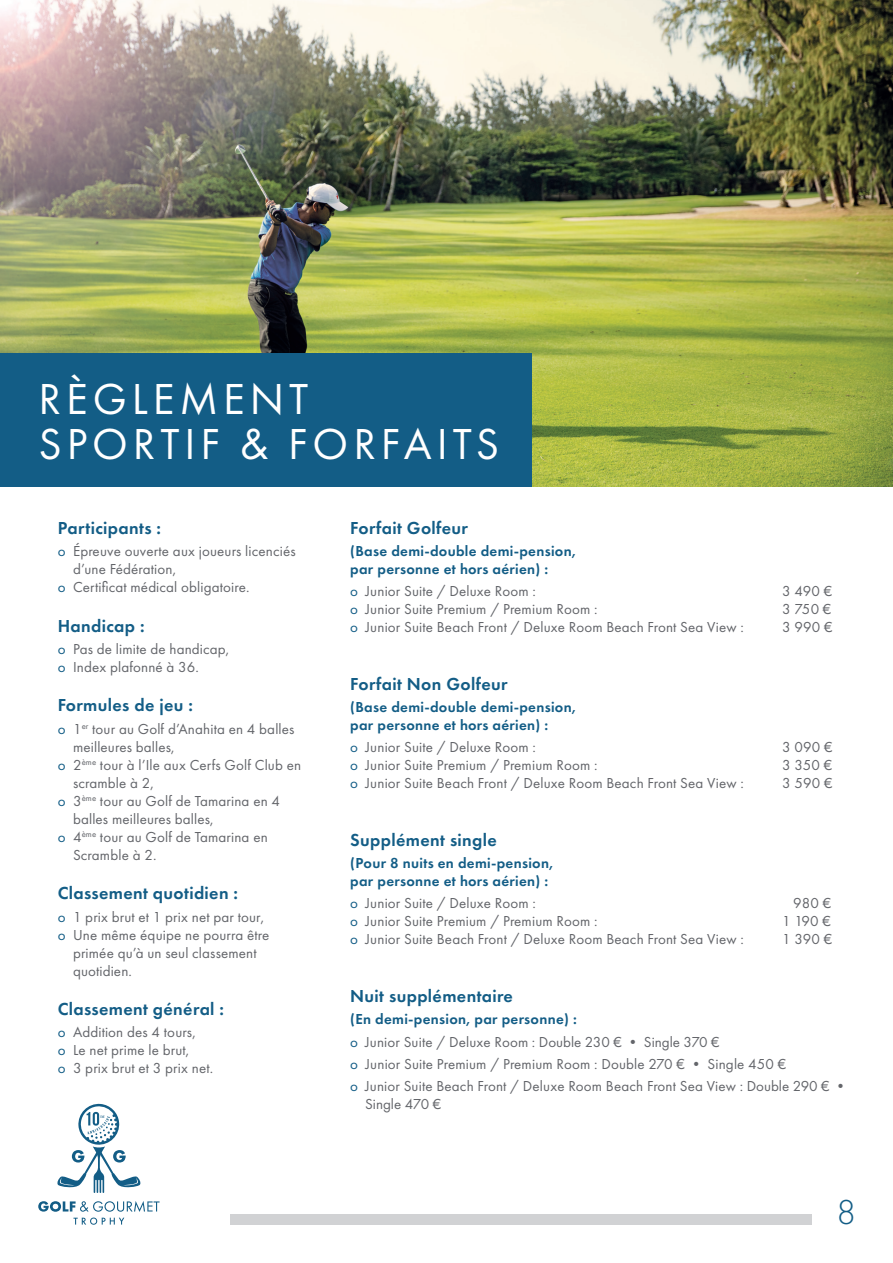
<style>
.page{position:relative;width:893px;height:1263px;background:#fff}
.page>*{position:absolute;margin:0;border:0;box-sizing:border-box;transform-origin:0 0}
.t1{font:45px/45px "Futura PT";letter-spacing:.11em;color:#fff}
.t2{font:300 36px "Futura PT";color:#135d86}
.t3{font:600 18px "Futura PT";letter-spacing:.02em;color:#135d86}
.t4{font:15px/18px "Futura PT";letter-spacing:.01em;color:#63656a}
.t5{font:600 15px/18px "Futura PT";letter-spacing:.02em;color:#135d86}
.s1{color:#135d86}
</style>
<div class="page">
<img style="left:0;top:0;width:893px;height:487px">
<div style="left:231px;top:1214px;width:581px;height:11px;background:#d1d2d4"></div>
<div style="left:0;top:353px;width:531px;height:134px;background:#135d86"></div>
<svg style="left:38px;top:1201px;width:122px;height:24px"></svg>
<svg style="left:57px;top:1103px;width:84px;height:90px"></svg>
<p class="t1" style="left:38px;top:377px;width:462px">RÈGLEMENT<br>SPORTIF &amp; FORFAITS</p>
<p class="t3" style="left:58px;top:516px;width:105px">Participants :</p>
<p class="t4" style="left:73px;top:542px;width:224px;text-indent:-15px"><span class="s1">o</span> Épreuve ouverte aux joueurs licenciés d’une Fédération,</p>
<p class="t4" style="left:58px;top:578px;width:193px"><span class="s1">o</span> Certificat médical obligatoire.</p>
<p class="t3" style="left:58px;top:614px;width:88px">Handicap :</p>
<p class="t4" style="left:58px;top:640px;width:173px"><span class="s1">o</span> Pas de limite de handicap,</p>
<p class="t4" style="left:58px;top:658px;width:143px"><span class="s1">o</span> Index plafonné à 36.</p>
<p class="t3" style="left:58px;top:694px;width:137px">Formules de jeu :</p>
<p class="t4" style="left:73px;top:719px;width:223px;text-indent:-15px"><span class="s1">o</span> 1<sup>er</sup> tour au Golf d’Anahita en 4 balles meilleures balles,</p>
<p class="t4" style="left:73px;top:755px;width:230px;text-indent:-15px"><span class="s1">o</span> 2<sup>ème</sup> tour à l’Ile aux Cerfs Golf Club en scramble à 2,</p>
<p class="t4" style="left:73px;top:791px;width:209px;text-indent:-15px"><span class="s1">o</span> 3<sup>ème</sup> tour au Golf de Tamarina en 4 balles meilleures balles,</p>
<p class="t4" style="left:73px;top:827px;width:196px;text-indent:-15px"><span class="s1">o</span> 4<sup>ème</sup> tour au Golf de Tamarina en<br>Scramble à 2.</p>
<p class="t3" style="left:58px;top:882px;width:182px">Classement quotidien :</p>
<p class="t4" style="left:58px;top:907px;width:208px"><span class="s1">o</span> 1 prix brut et 1 prix net par tour,</p>
<p class="t4" style="left:73px;top:925px;width:198px;text-indent:-15px"><span class="s1">o</span> Une même équipe ne pourra être primée qu’à un seul classement quotidien.</p>
<p class="t3" style="left:58px;top:998px;width:168px">Classement général :</p>
<p class="t4" style="left:58px;top:1023px;width:140px"><span class="s1">o</span> Addition des 4 tours,</p>
<p class="t4" style="left:58px;top:1041px;width:133px"><span class="s1">o</span> Le net prime le brut,</p>
<p class="t4" style="left:58px;top:1059px;width:157px"><span class="s1">o</span> 3 prix brut et 3 prix net.</p>
<p class="t3" style="left:350px;top:516px;width:119px">Forfait Golfeur</p>
<p class="t5" style="left:350px;top:542px;width:227px">(Base demi-double demi-pension, par personne et hors aérien) :</p>
<p class="t4" style="left:350px;top:582px;width:187px"><span class="s1">o</span> Junior Suite / Deluxe Room :</p>
<p class="t4" style="left:782px;top:582px;width:52px">3 490 €</p>
<p class="t4" style="left:350px;top:600px;width:249px"><span class="s1">o</span> Junior Suite Premium / Premium Room :</p>
<p class="t4" style="left:782px;top:600px;width:51px">3 750 €</p>
<p class="t4" style="left:350px;top:618px;width:395px"><span class="s1">o</span> Junior Suite Beach Front / Deluxe Room Beach Front Sea View :</p>
<p class="t4" style="left:782px;top:618px;width:52px">3 990 €</p>
<p class="t3" style="left:350px;top:672px;width:159px">Forfait Non Golfeur</p>
<p class="t5" style="left:350px;top:698px;width:227px">(Base demi-double demi-pension, par personne et hors aérien) :</p>
<p class="t4" style="left:350px;top:738px;width:187px"><span class="s1">o</span> Junior Suite / Deluxe Room :</p>
<p class="t4" style="left:782px;top:738px;width:52px">3 090 €</p>
<p class="t4" style="left:350px;top:756px;width:249px"><span class="s1">o</span> Junior Suite Premium / Premium Room :</p>
<p class="t4" style="left:782px;top:756px;width:51px">3 350 €</p>
<p class="t4" style="left:350px;top:774px;width:395px"><span class="s1">o</span> Junior Suite Beach Front / Deluxe Room Beach Front Sea View :</p>
<p class="t4" style="left:782px;top:774px;width:52px">3 590 €</p>
<p class="t3" style="left:350px;top:829px;width:148px">Supplément single</p>
<p class="t5" style="left:350px;top:854px;width:205px">(Pour 8 nuits en demi-pension, par personne et hors aérien) :</p>
<p class="t4" style="left:350px;top:894px;width:187px"><span class="s1">o</span> Junior Suite / Deluxe Room :</p>
<p class="t4" style="left:793px;top:894px;width:39px">980 €</p>
<p class="t4" style="left:350px;top:912px;width:249px"><span class="s1">o</span> Junior Suite Premium / Premium Room :</p>
<p class="t4" style="left:782px;top:912px;width:50px">1 190 €</p>
<p class="t4" style="left:350px;top:930px;width:395px"><span class="s1">o</span> Junior Suite Beach Front / Deluxe Room Beach Front Sea View :</p>
<p class="t4" style="left:782px;top:930px;width:52px">1 390 €</p>
<p class="t3" style="left:350px;top:985px;width:164px">Nuit supplémentaire</p>
<p class="t5" style="left:350px;top:1010px;width:228px">(En demi-pension, par personne) :</p>
<p class="t4" style="left:350px;top:1032px;width:371px"><span class="s1">o</span> Junior Suite / Deluxe Room : Double 230 € • Single 370 €</p>
<p class="t4" style="left:350px;top:1055px;width:438px"><span class="s1">o</span> Junior Suite Premium / Premium Room : Double 270 € • Single 450 €</p>
<p class="t4" style="left:365px;top:1077px;width:485px;text-indent:-15px"><span class="s1">o</span> Junior Suite Beach Front / Deluxe Room Beach Front Sea View : Double 290 € •<br>Single 470 €</p>
<p class="t2" style="left:836px;top:1192px;width:21px">8</p>
</div>
